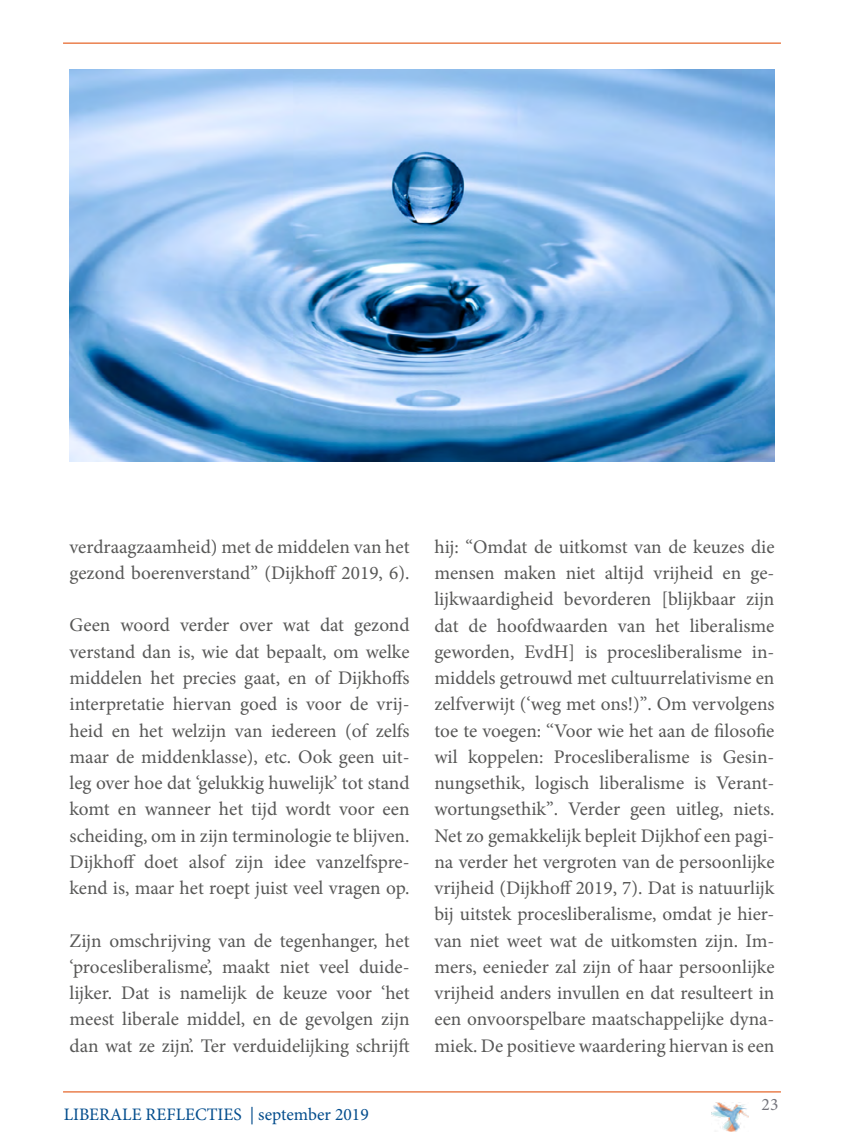
<style>
.page{position:relative;width:844px;height:1141px;background:#fff}
.page>*{position:absolute;margin:0;border:0;box-sizing:border-box;transform-origin:0 0}
.t1{font:19.25px/26.2px "Minion Pro";color:#575756;text-align:justify}
.t2{font:17.5px "Minion Pro";color:#024c8c}
.t3{font:17.5px "Minion Pro";color:#73747b}
.s1{font-size:19.07px}
</style>
<div class="page">
<hr style="left:63px;top:43px;width:717px;height:1px;background:#e76e35">
<hr style="left:63px;top:1091px;width:717px;height:2px;background:#e76e35">
<img style="left:711px;top:1102px;width:37px;height:30px">
<img style="left:69px;top:69px;width:705px;height:393px">
<p class="t1" style="left:69px;top:534px;width:341px">verdraagzaamheid) met de middelen van het gezond boerenverstand<span class="s1">’’</span> (Dijkhoff 2019, 6).</p>
<p class="t1" style="left:69px;top:612px;width:341px">Geen woord verder over wat dat gezond verstand dan is, wie dat bepaalt, om welke middelen het precies gaat, en of Dijkhoffs interpretatie hiervan goed is voor de vrij&shy;heid en het welzijn van iedereen (of zelfs maar de middenklasse), etc. Ook geen uit&shy;leg over hoe dat ‘gelukkig huwelijk’ tot stand komt en wanneer het tijd wordt voor een scheiding, om in zijn terminologie te blijven.<br>Dijkhoff doet alsof zijn idee vanzelfspre&shy;kend is, maar het roept juist veel vragen op.</p>
<p class="t1" style="left:69px;top:927px;width:341px">Zijn omschrijving van de tegenhanger, het ‘procesliberalisme’, maakt niet veel duide&shy;lijker. Dat is namelijk de keuze voor ‘het meest liberale middel, en de gevolgen zijn dan wat ze zijn’. Ter verduidelijking schrijft</p>
<p class="t2" style="left:64px;top:1102px;width:306px">LIBERALE REFLECTIES | september 2019</p>
<p class="t1" style="left:434px;top:534px;width:341px">hij: <span class="s1">‘‘</span>Omdat de uitkomst van de keuzes die mensen maken niet altijd vrijheid en ge&shy;lijkwaardigheid bevorderen [blijkbaar zijn dat de hoofdwaarden van het liberalisme geworden, EvdH] is procesliberalisme in&shy;middels getrouwd met cultuurrelativisme en zelfverwijt (‘weg met ons!)<span class="s1">’’</span>. Om vervolgens toe te voegen: <span class="s1">‘‘</span>Voor wie het aan de filosofie wil koppelen: Procesliberalisme is Gesin&shy;nungsethik, logisch liberalisme is Verant&shy;wortungsethik<span class="s1">’’</span>. Verder geen uitleg, niets.<br>Net zo gemakkelijk bepleit Dijkhof een pagi&shy;na verder het vergroten van de persoonlijke vrijheid (Dijkhoff 2019, 7). Dat is natuurlijk bij uitstek procesliberalisme, omdat je hier&shy;van niet weet wat de uitkomsten zijn. Im&shy;mers, eenieder zal zijn of haar persoonlijke vrijheid anders invullen en dat resulteert in een onvoorspelbare maatschappelijke dyna&shy;miek. De positieve waardering hiervan is een</p>
<p class="t3" style="left:761px;top:1093px;width:18px">23</p>
</div>
